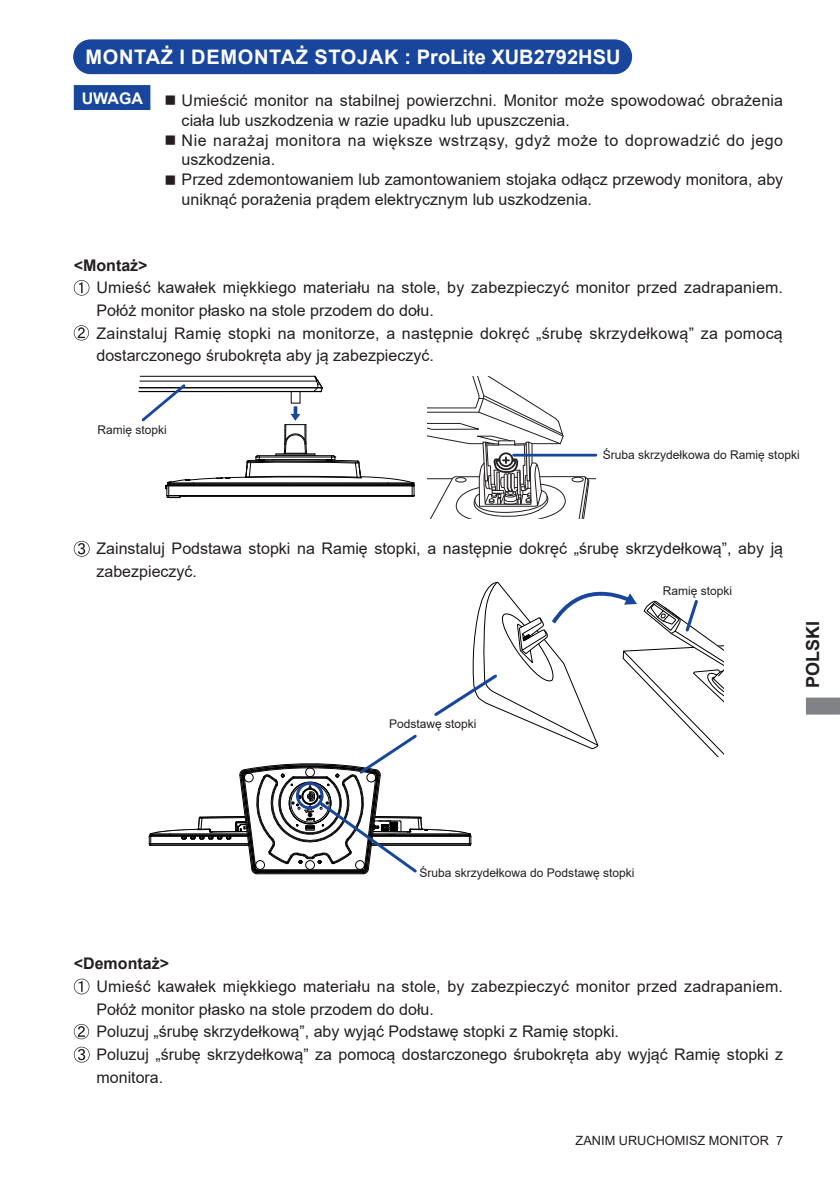
<style>
.page{position:relative;width:840px;height:1191px;background:#fff}
.page>*{position:absolute;margin:0;border:0;box-sizing:border-box;transform-origin:0 0}
.t1{font:700 20px "Arial";color:#fff}
.t2{font:700 18px "Arial";color:#231f20}
.t3{font:16px/22.6px "Arial";color:#231f20}
.t4{font:16px/19.8px "Arial";letter-spacing:.03em;color:#231f20}
.t5{font:700 16px "Arial";color:#231f20}
.t6{font:700 16px "Arial";color:#fff}
.t7{font:12.8px "Arial";color:#231f20}
.t8{font:12px "Arial";color:#231f20}
</style>
<div class="page">
<svg style="left:806px;top:697px;width:33px;height:17px"></svg>
<div style="left:74px;top:85px;width:76px;height:25px;background:#18469d;border:2px solid #18469d"></div>
<svg style="left:74px;top:280px;width:15px;height:16px"></svg>
<svg style="left:74px;top:325px;width:15px;height:15px"></svg>
<svg style="left:74px;top:541px;width:15px;height:15px"></svg>
<svg style="left:74px;top:978px;width:15px;height:16px"></svg>
<svg style="left:74px;top:1024px;width:15px;height:15px"></svg>
<svg style="left:74px;top:1046px;width:15px;height:16px"></svg>
<svg style="left:427px;top:376px;width:168px;height:143px"></svg>
<hr style="left:513px;top:454px;width:82px;height:2px;background:#18469d">
<svg style="left:139px;top:376px;width:275px;height:122px"></svg>
<svg style="left:149px;top:581px;width:573px;height:294px"></svg>
<div style="left:74px;top:40px;width:557px;height:34px;background:#18469d;border-radius:17px"></div>
<div style="left:73px;top:39px;width:558px;height:35px;border:1px solid #18469d;border-radius:17px"></div>
<p class="t1" style="left:85px;top:43px;width:536px">MONTAŻ I DEMONTAŻ STOJAK : ProLite XUB2792HSU</p>
<p class="t6" style="left:82px;top:87px;width:63px">UWAGA</p>
<p class="t3" style="left:181px;top:90px;width:602px;line-height:19.8px;text-indent:-17px">■ Umieścić monitor na stabilnej powierzchni. Monitor może spowodować obrażenia ciała lub uszkodzenia w razie upadku lub upuszczenia.</p>
<p class="t4" style="left:181px;top:130px;width:602px;text-indent:-17px">■ Nie narażaj monitora na większe wstrząsy, gdyż może to doprowadzić do jego uszkodzenia.</p>
<p class="t3" style="left:181px;top:170px;width:602px;line-height:19.8px;text-indent:-17px">■ Przed zdemontowaniem lub zamontowaniem stojaka odłącz przewody monitora, aby uniknąć porażenia prądem elektrycznym lub uszkodzenia.</p>
<p class="t5" style="left:74px;top:254px;width:75px">&lt;Montaż&gt;</p>
<p class="t3" style="left:96px;top:276px;width:687px">Umieść kawałek miękkiego materiału na stole, by zabezpieczyć monitor przed zadrapaniem.<br>Połóż monitor płasko na stole przodem do dołu.<br>Zainstaluj Ramię stopki na monitorze, a następnie dokręć „śrubę skrzydełkową” za pomocą dostarczonego śrubokręta aby ją zabezpieczyć.</p>
<p class="t8" style="left:97px;top:422px;width:71px">Ramię stopki</p>
<p class="t8" style="left:602px;top:446px;width:198px">Śruba skrzydełkowa do Ramię stopki</p>
<p class="t3" style="left:96px;top:537px;width:687px">Zainstaluj Podstawa stopki na Ramię stopki, a następnie dokręć „śrubę skrzydełkową”, aby ją zabezpieczyć.</p>
<p class="t8" style="left:389px;top:716px;width:89px">Podstawę stopki</p>
<p class="t8" style="left:662px;top:582px;width:71px">Ramię stopki</p>
<p class="t2" style="left:799px;top:688px;width:69px;rotate:-90deg">POLSKI</p>
<p class="t8" style="left:419px;top:865px;width:216px">Śruba skrzydełkowa do Podstawę stopki</p>
<p class="t5" style="left:74px;top:952px;width:97px">&lt;Demontaż&gt;</p>
<p class="t3" style="left:96px;top:975px;width:687px">Umieść kawałek miękkiego materiału na stole, by zabezpieczyć monitor przed zadrapaniem.<br>Połóż monitor płasko na stole przodem do dołu.<br>Poluzuj „śrubę skrzydełkową”, aby wyjąć Podstawę stopki z Ramię stopki.<br>Poluzuj „śrubę skrzydełkową” za pomocą dostarczonego śrubokręta aby wyjąć Ramię stopki z monitora.</p>
<p class="t7" style="left:575px;top:1131px;width:209px">ZANIM URUCHOMISZ MONITOR 7</p>
</div>
